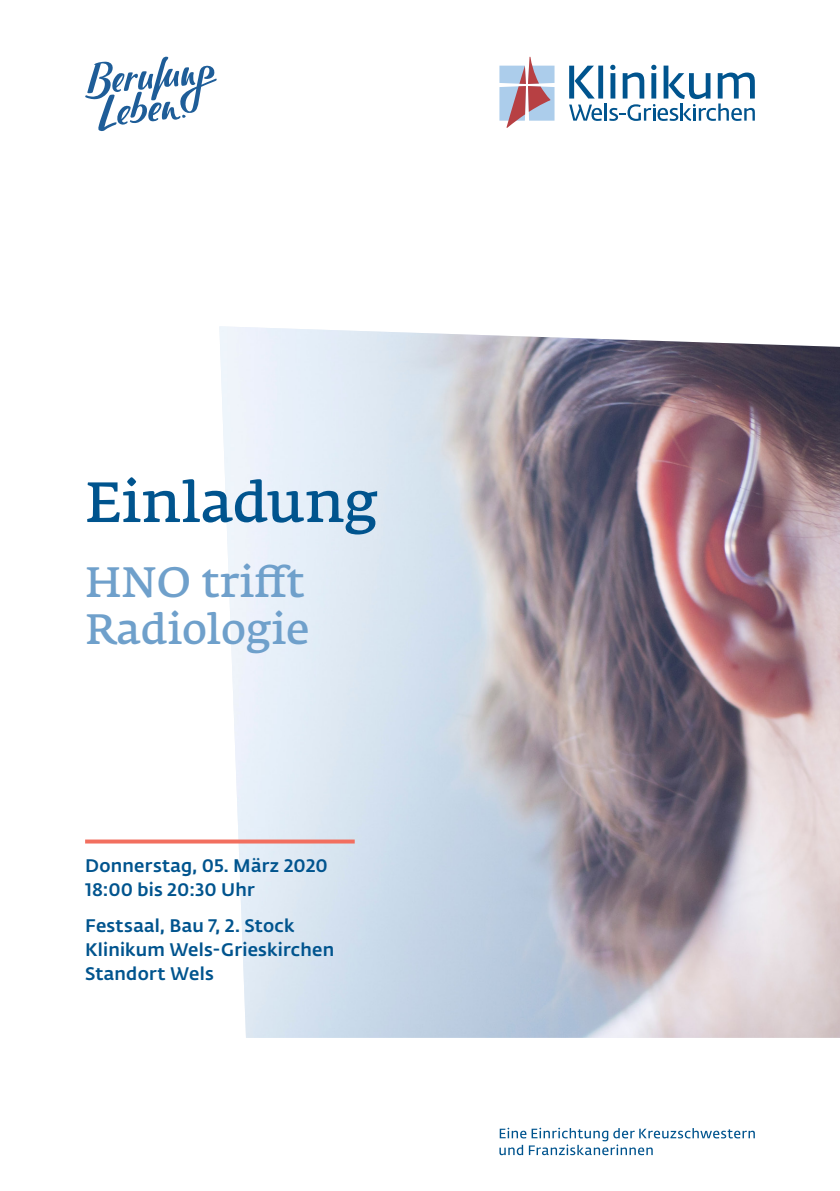
<style>
.page{position:relative;width:840px;height:1191px;background:#fff}
.page>*{position:absolute;margin:0;border:0;box-sizing:border-box;transform-origin:0 0}
.Titel_HL2_zwei_oder{font:56px "Fedra Serif A Std Demi";color:#00548e}
.Titel_HL3_mehrzeilig{font:42px/47px "Fedra Serif A Std Demi";color:#6fa0cb}
.Kern_Infobox_Hervorh{font:500 18px/24px "Fedra Sans Std";letter-spacing:.01em;color:#00548e}
</style>
<div class="page">
<svg style="left:499px;top:1127px;width:255px;height:28px"></svg>
<svg style="left:499px;top:57px;width:55px;height:71px"></svg>
<svg style="left:569px;top:65px;width:185px;height:56px"></svg>
<img style="left:219px;top:326px;width:620px;height:711px">
<svg style="left:85px;top:57px;width:131px;height:74px"></svg>
<svg style="left:85px;top:839px;width:269px;height:4px"></svg>
<p class="Titel_HL2_zwei_oder" style="left:85px;top:465px;width:294px">Einladung</p>
<p class="Titel_HL3_mehrzeilig" style="left:85px;top:562px;width:226px">HNO trifft<br>Radiologie</p>
<p class="Kern_Infobox_Hervorh" style="left:85px;top:853px;width:244px">Donnerstag, 05. März 2020<br>18:00 bis 20:30 Uhr</p>
<p class="Kern_Infobox_Hervorh" style="left:85px;top:913px;width:250px">Festsaal, Bau 7, 2. Stock<br>Klinikum Wels-Grieskirchen<br>Standort Wels</p>
</div>
